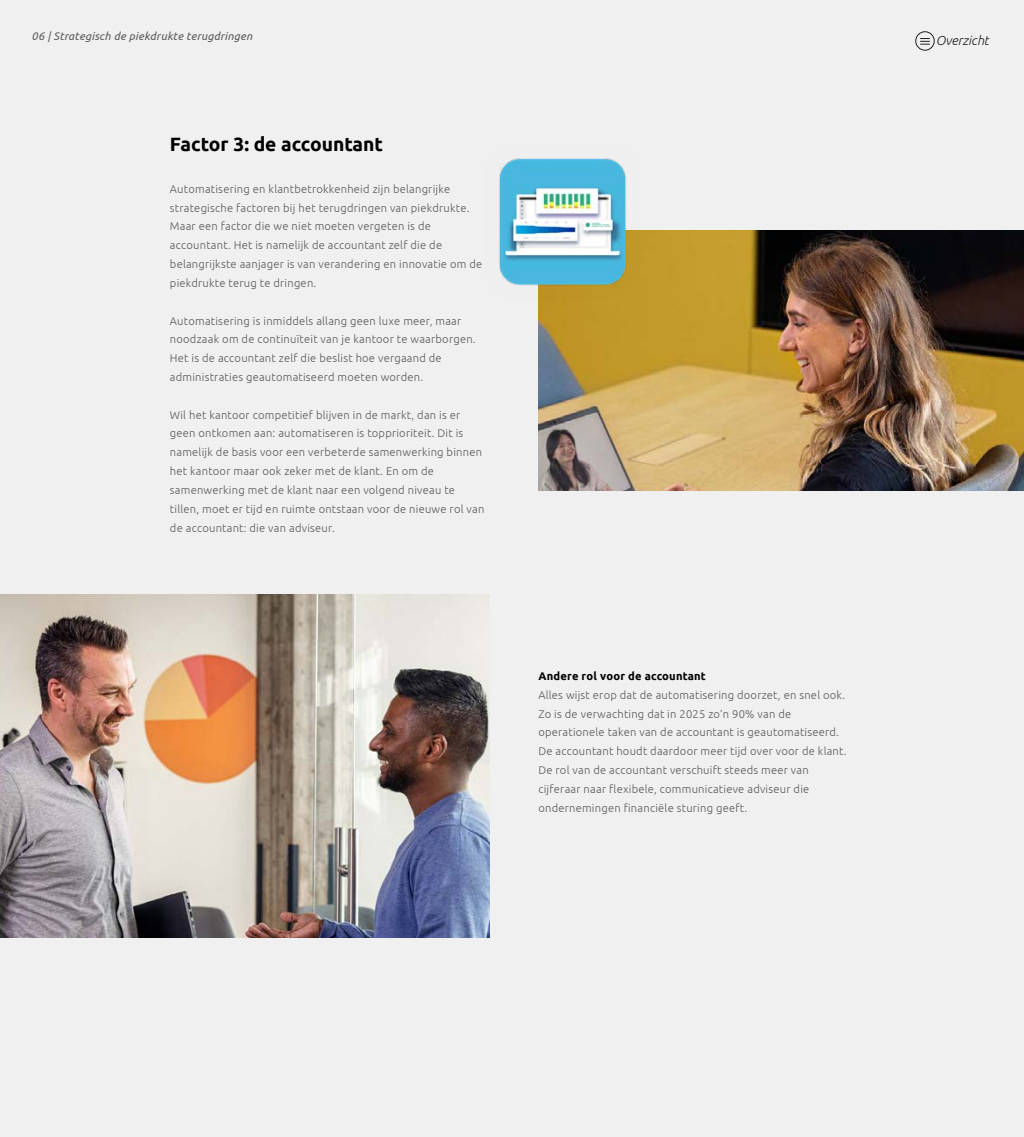
<style>
.page{position:relative;width:1024px;height:1137px;background:#fff}
.page>*{position:absolute;margin:0;border:0;box-sizing:border-box;transform-origin:0 0}
.t1{font:700 19.25px "Ubuntu";color:#000}
.t2{font:italic 300 12.95px "Ubuntu";color:#211f21}
.t3{font:300 11.2px/18.8px "Ubuntu";letter-spacing:.02em;color:#5a5a5b}
.t4{font:italic 11.2px "Ubuntu";letter-spacing:.02em;color:#5a5a5b}
.t5{font:700 11.2px "Ubuntu";letter-spacing:.02em;color:#000}
</style>
<div class="page">
<div style="left:0;top:0;width:1024px;height:1136px;background:#f0f0f0"></div>
<img style="left:538px;top:231px;width:486px;height:259px">
<img style="left:0;top:594px;width:489px;height:343px">
<div style="left:915px;top:31px;width:19px;height:19px;border:1px solid #211f21;border-radius:50%"></div>
<svg style="left:920px;top:38px;width:10px;height:7px"></svg>
<img style="left:498px;top:158px;width:143px;height:142px">
<p class="t4" style="left:32px;top:29px;width:222px">06 | Strategisch de piekdrukte terugdringen</p>
<h1 class="t1" style="left:170px;top:133px;width:215px">Factor 3: de accountant</h1>
<p class="t3" style="left:170px;top:179px;width:314px">Automatisering en klantbetrokkenheid zijn belangrijke strategische factoren bij het terugdringen van piekdrukte.<br>Maar een factor die we niet moeten vergeten is de accountant. Het is namelijk de accountant zelf die de belangrijkste aanjager is van verandering en innovatie om de piekdrukte terug te dringen.</p>
<p class="t3" style="left:170px;top:311px;width:307px">Automatisering is inmiddels allang geen luxe meer, maar noodzaak om de continuïteit van je kantoor te waarborgen.<br>Het is de accountant zelf die beslist hoe vergaand de administraties geautomatiseerd moeten worden.</p>
<p class="t3" style="left:170px;top:405px;width:316px">Wil het kantoor competitief blijven in de markt, dan is er geen ontkomen aan: automatiseren is topprioriteit. Dit is namelijk de basis voor een verbeterde samenwerking binnen het kantoor maar ook zeker met de klant. En om de samenwerking met de klant naar een volgend niveau te tillen, moet er tijd en ruimte ontstaan voor de nieuwe rol van de accountant: die van adviseur.</p>
<p class="t5" style="left:538px;top:669px;width:169px">Andere rol voor de accountant</p>
<p class="t3" style="left:538px;top:684px;width:310px">Alles wijst erop dat de automatisering doorzet, en snel ook.<br>Zo is de verwachting dat in 2025 zo’n 90% van de operationele taken van de accountant is geautomatiseerd.<br>De accountant houdt daardoor meer tijd over voor de klant.<br>De rol van de accountant verschuift steeds meer van cijferaar naar flexibele, communicatieve adviseur die ondernemingen financiële sturing geeft.</p>
<p class="t2" style="left:936px;top:32px;width:54px">Overzicht</p>
</div>
